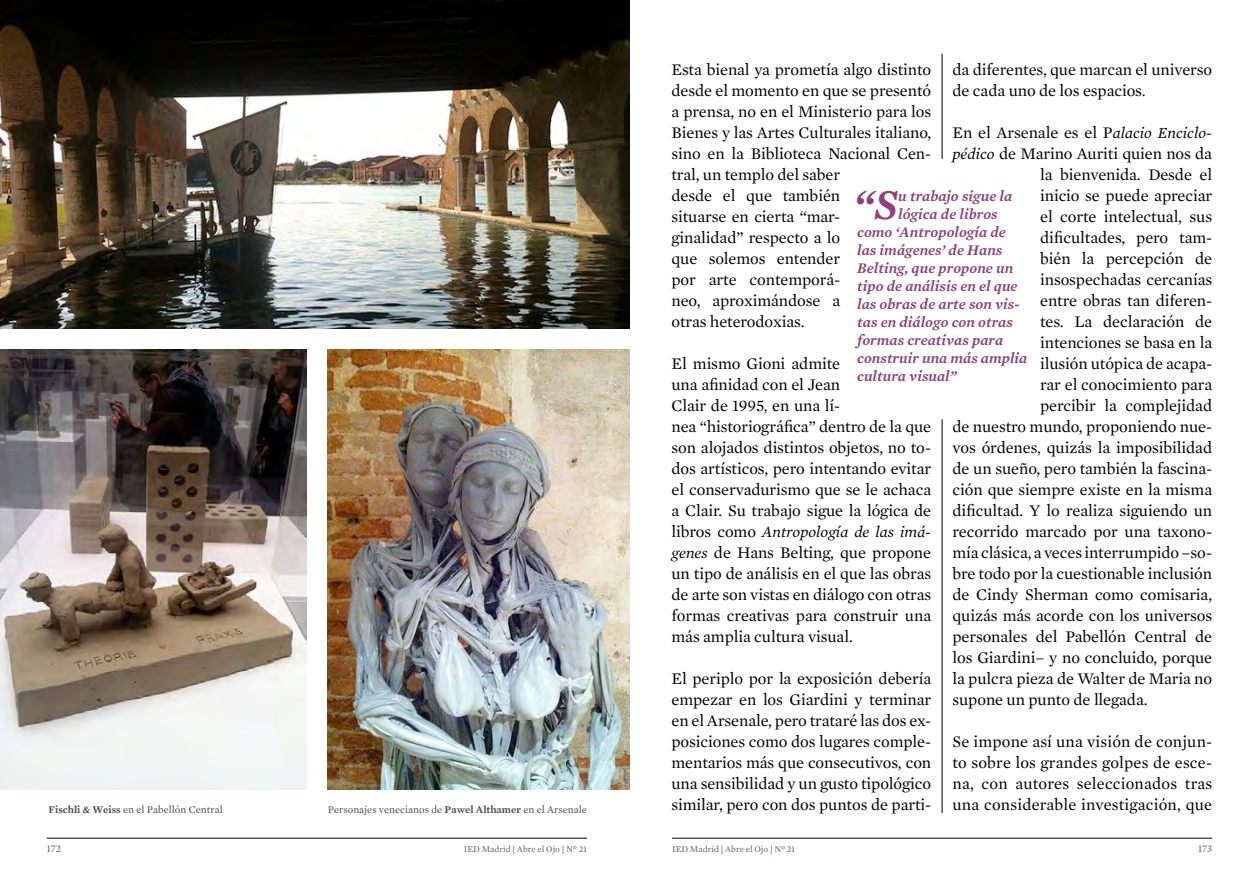
<style>
.page{position:relative;width:1259px;height:893px;background:#fff}
.page>*{position:absolute;margin:0;border:0;box-sizing:border-box;transform-origin:0 0}
.t1{font:italic 600 43.2px "Mercury Text G1";color:#914279}
.t2{font:16.5px/21px "Mercury Text G1 Roman";letter-spacing:-.005em;color:#000}
.t3{font:italic 15.75px "Mercury Text G1";color:#000}
.t4{font:italic 600 15px "Mercury Text G1";color:#914279}
.t5{font:10.5px "Mercury Text G1 Roman";color:#4d4d4f}
.t6{font:10.5px "Mercury Display Roman";color:#636466}
.t7{font:9px "Mercury Text G1 Roman";color:#636466}
.s1{font-family:"Mercury Text G1";font-weight:600}
.s2{font-family:"Mercury Text G1 Roman";font-style:normal;font-size:16.5px}
.s3{font-family:"Mercury Text G1";font-style:italic;font-size:15.75px}
.s4{color:#690000}
</style>
<div class="page">
<hr style="left:47px;top:838px;width:540px;height:1px;background:#000">
<hr style="left:672px;top:838px;width:540px;height:1px;background:#000">
<hr style="left:942px;top:419px;width:1px;height:394px;background:#000">
<hr style="left:942px;top:54px;width:1px;height:105px;background:#000">
<img style="left:0;top:0;width:629px;height:328px">
<img style="left:327px;top:349px;width:302px;height:440px">
<img style="left:0;top:349px;width:306px;height:440px">
<p class="t5" style="left:49px;top:803px;width:176px"><span class="s1">Fischli &amp; Weiss</span> en el Pabellón Central</p>
<p class="t5" style="left:328px;top:803px;width:261px">Personajes venecianos de <span class="s1">Pawel Althamer</span> en el Arsenale</p>
<p class="t2" style="left:671px;top:59px;width:261px">Esta bienal ya prometía algo distinto desde el momento en que se presentó a prensa, no en el Ministerio para los<br>Bienes y las Artes Culturales italiano, sino en la Biblioteca Nacional Cen&shy;tral, un templo del saber<br>desde el que también<br>situarse en cierta “mar-<br>ginalidad” respecto a lo<br>que solemos entender<br>por arte contemporá-<br>neo, aproximándose a<br>otras heterodoxias.</p>
<p class="t2" style="left:671px;top:353px;width:261px">El mismo Gioni admite<br>una afinidad con el Jean<br>Clair de 1995, en una lí-<br>nea “historiográfica” dentro de la que son alojados distintos objetos, no to&shy;dos artísticos, pero intentando evitar el conservadurismo que se le achaca a Clair. Su trabajo sigue la lógica de</p>
<p class="t3" style="left:671px;top:522px;width:261px"><span class="s2">libros como</span> Antropología de las imá-</p>
<p class="t2" style="left:671px;top:542px;width:261px;text-align:justify"><span class="s3">genes</span> de Hans Belting, que propone un tipo de análisis en el que las obras de arte son vistas en diálogo con otras formas creativas para construir una más amplia cultura visual.</p>
<p class="t2" style="left:671px;top:668px;width:261px;text-align:justify">El periplo por la exposición debería empezar en los Giardini y terminar en el Arsenale, pero trataré las dos ex&shy;posiciones como dos lugares comple&shy;mentarios más que consecutivos, con una sensibilidad y un gusto tipológico similar, pero con dos puntos de parti-</p>
<p class="t2" style="left:952px;top:59px;width:261px">da diferentes, que marcan el universo de cada uno de los espacios.</p>
<p class="t2" style="left:952px;top:122px;width:261px">En el Arsenale es el P<span class="s3">alacio Enciclo-</span></p>
<p class="t2" style="left:952px;top:143px;width:261px"><span class="s3">pédico</span> de Marino Auriti quien nos da</p>
<p class="t2" style="left:1040px;top:164px;width:174px">la bienvenida. Desde el</p>
<p class="t2" style="left:1040px;top:185px;width:174px">inicio se puede apreciar</p>
<p class="t2" style="left:1040px;top:206px;width:174px">el corte intelectual, sus</p>
<p class="t2" style="left:1040px;top:227px;width:174px">dificultades, pero tam-</p>
<p class="t2" style="left:1040px;top:248px;width:174px">bién la percepción de</p>
<p class="t2" style="left:1040px;top:269px;width:174px">insospechadas cercanías</p>
<p class="t2" style="left:1040px;top:290px;width:174px">entre obras tan diferen-</p>
<p class="t2" style="left:1040px;top:311px;width:173px">tes. La declaración de</p>
<p class="t2" style="left:1040px;top:332px;width:173px">intenciones se basa en la</p>
<p class="t2" style="left:1040px;top:353px;width:174px">ilusión utópica de acapa-</p>
<p class="t2" style="left:1040px;top:374px;width:173px">rar el conocimiento para</p>
<p class="t2" style="left:1040px;top:395px;width:174px">percibir la complejidad</p>
<p class="t2" style="left:952px;top:416px;width:261px">de nuestro mundo, proponiendo nue-</p>
<p class="t2" style="left:952px;top:437px;width:261px">vos órdenes, quizás la imposibilidad</p>
<p class="t2" style="left:952px;top:458px;width:261px">de un sueño, pero también la fascina-</p>
<p class="t2" style="left:952px;top:479px;width:261px">ción que siempre existe en la misma</p>
<p class="t2" style="left:952px;top:500px;width:261px">dificultad. Y lo realiza siguiendo un</p>
<p class="t2" style="left:952px;top:521px;width:261px">recorrido marcado por una taxono-</p>
<p class="t2" style="left:952px;top:542px;width:261px">mía clásica, a veces interrumpido –so-</p>
<p class="t2" style="left:952px;top:563px;width:261px">bre todo por la cuestionable inclusión</p>
<p class="t2" style="left:952px;top:584px;width:261px">de Cindy Sherman como comisaria,</p>
<p class="t2" style="left:952px;top:605px;width:261px">quizás más acorde con los universos</p>
<p class="t2" style="left:952px;top:626px;width:261px">personales del Pabellón Central de</p>
<p class="t2" style="left:952px;top:647px;width:261px">los Giardini– y no concluido, porque</p>
<p class="t2" style="left:952px;top:668px;width:261px">la pulcra pieza de Walter de Maria no</p>
<p class="t2" style="left:952px;top:689px;width:197px">supone un punto de llegada.</p>
<p class="t2" style="left:952px;top:731px;width:261px;text-align:justify">Se impone así una visión de conjun&shy;to sobre los grandes golpes de esce&shy;na, con autores seleccionados tras una considerable investigación, que</p>
<h1 class="t1" style="left:854px;top:178px;width:45px">“S</h1>
<p class="t4" style="left:898px;top:187px;width:116px">u trabajo sigue la</p>
<p class="t4" style="left:898px;top:205px;width:101px">lógica de libros</p>
<p class="t4" style="left:857px;top:223px;width:150px">como ‘Antropología de</p>
<p class="t4" style="left:857px;top:241px;width:147px">las imágenes’ de Hans</p>
<p class="t4" style="left:857px;top:259px;width:158px">Belting, que propone un</p>
<p class="t4" style="left:857px;top:277px;width:162px">tipo de análisis en el que</p>
<p class="t4" style="left:857px;top:295px;width:164px">las obras de arte son vis-</p>
<p class="t4" style="left:857px;top:313px;width:157px">tas en diálogo con otras</p>
<p class="t4" style="left:857px;top:331px;width:147px">formas creativas para</p>
<p class="t4" style="left:857px;top:349px;width:172px">construir una más amplia</p>
<p class="t4" style="left:857px;top:367px;width:101px">cultura visual”</p>
<p class="t6" style="left:47px;top:843px;width:16px">172</p>
<p class="t7" style="left:464px;top:844px;width:125px">IED Madrid <span class="s4">|</span> Abre el Ojo <span class="s4">|</span> Nº 21</p>
<p class="t7" style="left:672px;top:844px;width:125px">IED Madrid <span class="s4">|</span> Abre el Ojo <span class="s4">|</span> Nº 21</p>
<p class="t6" style="left:1198px;top:843px;width:16px">173</p>
</div>
